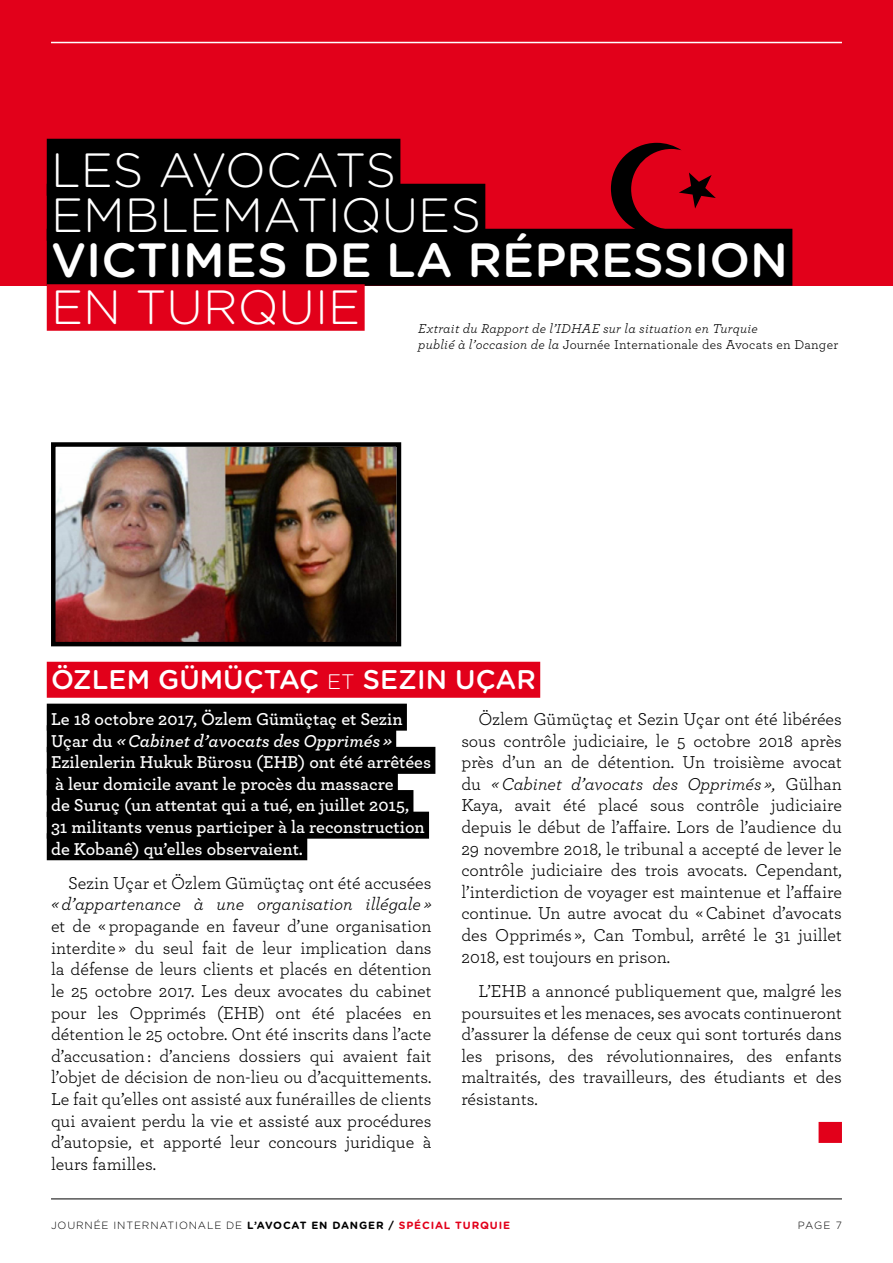
<style>
.page{position:relative;width:893px;height:1263px;background:#fff}
.page>*{position:absolute;margin:0;border:0;box-sizing:border-box;transform-origin:0 0}
.t1{font:300 48px/45px "Gotham Rounded";color:#fff}
.t2{font:500 48px "Gotham Rounded";color:#fff}
.t3{font:500 27px "Gotham Rounded";color:#fff}
.t4{font:18px/21.6px "Archer";color:#000;text-align:justify}
.t5{font:600 18px/21.6px "Archer";color:#fff}
.t6{font:italic 18px "Archer";color:#000}
.t7{font:italic 13.5px/16.2px "Archer";letter-spacing:.02em;color:#000}
.t8{font:300 10.5px "Gotham Rounded";letter-spacing:.08em;color:#000}
.s1{font-style:normal}
.s2{font-weight:300;font-size:21px}
.s3{font-style:italic}
.s4{font-weight:700}
.s5{font-weight:700;color:#e2001a}
</style>
<div class="page">
<div style="left:0;top:0;width:893px;height:286px;background:#e2001a"></div>
<svg style="left:611px;top:143px;width:105px;height:86px"></svg>
<hr style="left:51px;top:1199px;width:791px;height:1px;background:#000">
<div style="left:47px;top:139px;width:353px;height:57px;background:#000"></div>
<div style="left:47px;top:184px;width:438px;height:57px;background:#000"></div>
<div style="left:47px;top:229px;width:745px;height:57px;background:#000"></div>
<div style="left:47px;top:284px;width:318px;height:47px;background:#e2001a"></div>
<div style="left:47px;top:704px;width:360px;height:27px;background:#000"></div>
<div style="left:47px;top:725px;width:349px;height:27px;background:#000"></div>
<div style="left:47px;top:747px;width:388px;height:27px;background:#000"></div>
<div style="left:47px;top:768px;width:351px;height:27px;background:#000"></div>
<div style="left:47px;top:790px;width:366px;height:27px;background:#000"></div>
<div style="left:47px;top:812px;width:382px;height:27px;background:#000"></div>
<div style="left:47px;top:833px;width:260px;height:27px;background:#000"></div>
<div style="left:819px;top:1122px;width:23px;height:21px;background:#e2001a"></div>
<div style="left:47px;top:662px;width:493px;height:36px;background:#e2001a"></div>
<img style="left:56px;top:447px;width:340px;height:194px">
<div style="left:51px;top:442px;width:350px;height:204px;border:4px solid #000"></div>
<hr style="left:51px;top:42px;width:791px;height:1px;background:#fff">
<h1 class="t1" style="left:51px;top:146px;width:432px">LES AVOCATS<br>EMBLÉMATIQUES</h1>
<h1 class="t2" style="left:51px;top:226px;width:739px">VICTIMES DE LA RÉPRESSION</h1>
<h1 class="t1" style="left:51px;top:282px;width:311px">EN TURQUIE</h1>
<p class="t7" style="left:418px;top:320px;width:422px">Extrait du Rapport de l’IDHAE sur la situation en Turquie<br>publié à l’occasion de la <span class="s1">Journée Internationale des Avocats en Danger</span></p>
<h2 class="t3" style="left:51px;top:660px;width:486px">ÖZLEM GÜMÜÇTAÇ <span class="s2">ET</span> SEZIN UÇAR</h2>
<p class="t5" style="left:51px;top:707px;width:382px">Le 18 octobre 2017, Özlem Gümüçtaç et Sezin Uçar du <span class="s3">« Cabinet d’avocats des Opprimés » </span>Ezilenlerin Hukuk Bürosu (EHB) ont été arrêtées à leur domicile avant le procès du massacre<br>de Suruç (un attentat qui a tué, en juillet 2015,<br>31 militants venus participer à la reconstruction de Kobanê) qu’elles observaient.</p>
<p class="t4" style="left:68px;top:871px;width:365px">Sezin Uçar et Özlem Gümüçtaç ont été accusées</p>
<p class="t6" style="left:51px;top:892px;width:382px">« d’appartenance à une organisation illégale »</p>
<p class="t4" style="left:51px;top:914px;width:382px">et de « propagande en faveur d’une organisation interdite » du seul fait de leur implication dans la défense de leurs clients et placés en détention le 25 octobre 2017. Les deux avocates du cabinet pour les Opprimés (EHB) ont été placées en détention le 25 octobre. Ont été inscrits dans l’acte d’accusation : d’anciens dossiers qui avaient fait l’objet de décision de non-lieu ou d’acquittements.<br>Le fait qu’elles ont assisté aux funérailles de clients qui avaient perdu la vie et assisté aux procédures d’autopsie, et apporté leur concours juridique à leurs familles.</p>
<p class="t4" style="left:461px;top:707px;width:382px;text-indent:17px">Özlem Gümüçtaç et Sezin Uçar ont été libérées sous contrôle judiciaire, le 5 octobre 2018 après près d’un an de détention. Un troisième avocat du <span class="s3">« Cabinet d’avocats des Opprimés »,</span> Gülhan Kaya, avait été placé sous contrôle judiciaire depuis le début de l’affaire. Lors de l’audience du 29 novembre 2018, le tribunal a accepté de lever le contrôle judiciaire des trois avocats. Cependant, l’interdiction de voyager est maintenue et l’affaire continue. Un autre avocat du « Cabinet d’avocats des Opprimés », Can Tombul, arrêté le 31 juillet 2018, est toujours en prison.</p>
<p class="t4" style="left:461px;top:979px;width:382px;text-indent:17px">L’EHB a annoncé publiquement que, malgré les poursuites et les menaces, ses avocats continueront d’assurer la défense de ceux qui sont torturés dans les prisons, des révolutionnaires, des enfants maltraités, des travailleurs, des étudiants et des résistants.</p>
<p class="t8" style="left:51px;top:1218px;width:461px">JOURNÉE INTERNATIONALE DE <span class="s4">L’AVOCAT EN DANGER /</span> <span class="s5">SPÉCIAL TURQUIE</span></p>
<p class="t8" style="left:798px;top:1218px;width:45px">PAGE 7</p>
</div>
